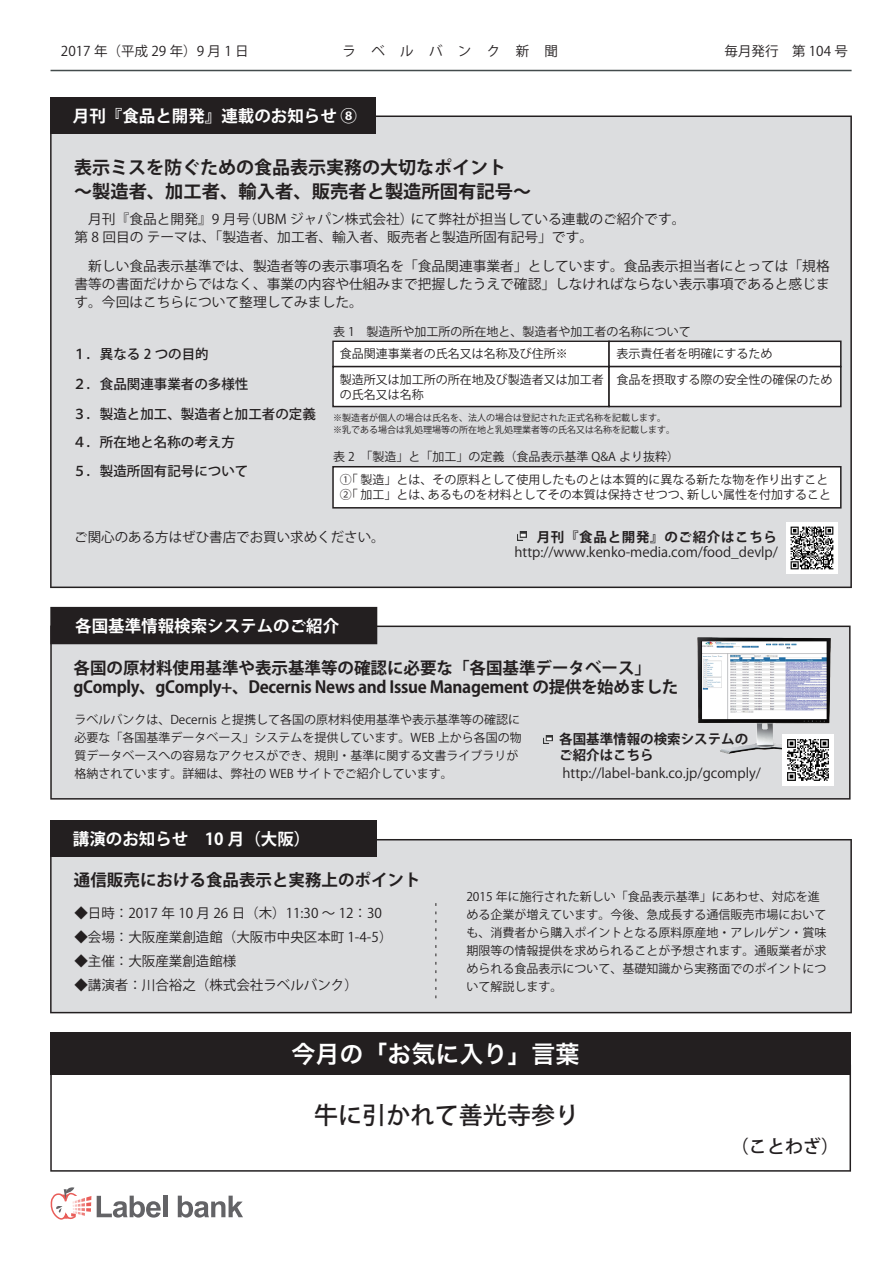
<style>
.page{position:relative;width:893px;height:1263px;background:#fff}
.page>*{position:absolute;margin:0;border:0;box-sizing:border-box;transform-origin:0 0}
.t1{font:24px "Hira Kaku Pro W6";color:#fff}
.t2{font:500 24px "Koz Go Pro";letter-spacing:.005em;color:#231f20}
.t3{font:700 18px/24px "Koz Go Pro";color:#231f20}
.t4{font:500 18px "Koz Go Pro";color:#231f20}
.t5{font:700 16.5px/19.5px "Koz Go Pro";letter-spacing:-.02em;color:#231f20}
.t6{font:700 16.5px "Koz Go Pro";color:#fff}
.t7{font:700 16.5px "Koz Go Pro";color:#231f20}
.t8{font:13.5px/18px "Koz Go Pro";color:#231f20}
.t9{font:500 13.5px/28.5px "Koz Go Pr 6 N";color:#231f20}
.t10{font:13.5px "Koz Go Pr 6 N";color:#231f20}
.t11{font:700 13.5px/16.5px "Koz Go Pro";color:#231f20}
.t12{font:13.5px "Koz Go Pro";letter-spacing:1.14em;color:#231f20}
.t13{font:12px/18px "Koz Go Pro";color:#231f20}
.t14{font:9px/12px "Koz Go Pro";color:#231f20}
.s1{font-weight:700}
</style>
<div class="page">
<hr style="left:51px;top:70px;width:801px;height:1px;background:#434b4c">
<svg style="left:50px;top:1075px;width:801px;height:97px"></svg>
<svg style="left:97px;top:1195px;width:64px;height:22px"></svg>
<hr style="left:163px;top:1195px;width:4px;height:22px;background:#636366">
<svg style="left:178px;top:1195px;width:65px;height:22px"></svg>
<svg style="left:50px;top:1187px;width:41px;height:33px"></svg>
<div style="left:50px;top:1033px;width:801px;height:42px;background:#231f20"></div>
<div style="left:50px;top:626px;width:801px;height:174px;background:#dcdddf"></div>
<div style="left:50px;top:607px;width:327px;height:37px;background:#231f20"></div>
<div style="left:50px;top:116px;width:802px;height:472px;background:#dcdddf"></div>
<div style="left:50px;top:98px;width:326px;height:36px;background:#231f20"></div>
<svg style="left:517px;top:532px;width:10px;height:8px"></svg>
<img style="left:787px;top:522px;width:51px;height:51px">
<div style="left:332px;top:341px;width:278px;height:26px;background:#fff;border:1px solid #231f20"></div>
<div style="left:332px;top:366px;width:278px;height:41px;background:#fff;border:2px solid #231f20"></div>
<div style="left:608px;top:340px;width:234px;height:27px;background:#fff;border:2px solid #231f20"></div>
<div style="left:608px;top:366px;width:234px;height:41px;background:#fff;border:2px solid #231f20"></div>
<div style="left:332px;top:466px;width:510px;height:42px;background:#fff;border:2px solid #231f20"></div>
<div style="left:50px;top:839px;width:802px;height:174px;background:#dcdddf"></div>
<div style="left:50px;top:821px;width:327px;height:36px;background:#231f20"></div>
<svg style="left:436px;top:903px;width:1px;height:98px"></svg>
<img style="left:697px;top:637px;width:133px;height:116px">
<svg style="left:543px;top:735px;width:10px;height:8px"></svg>
<img style="left:782px;top:734px;width:51px;height:51px">
<p class="t8" style="left:61px;top:42px;width:189px">2017 年（平成 29 年）9 月 1 日</p>
<p class="t12" style="left:342px;top:42px;width:217px">ラベルバンク新聞</p>
<p class="t8" style="left:724px;top:42px;width:125px">毎月発行　第 104 号</p>
<p class="t6" style="left:73px;top:105px;width:286px">月刊『食品と開発』連載のお知らせ ⑧</p>
<p class="t3" style="left:74px;top:156px;width:459px">表示ミスを防ぐための食品表示実務の大切なポイント<br>～製造者、加工者、輸入者、販売者と製造所固有記号～</p>
<p class="t8" style="left:75px;top:211px;width:612px">　月刊『食品と開発』9 月号（UBM ジャパン株式会社）にて弊社が担当している連載のご紹介です。第 8 回目の テーマは、「製造者、加工者、輸入者、販売者と製造所固有記号」です。</p>
<p class="t8" style="left:75px;top:257px;width:757px;text-align:justify">　新しい食品表示基準では、製造者等の表示事項名を「食品関連事業者」としています。食品表示担当者にとっては「規格書等の書面だけからではなく、事業の内容や仕組みまで把握したうえで確認」しなければならない表示事項であると感じます。今回はこちらについて整理してみました。</p>
<p class="t9" style="left:73px;top:340px;width:137px">１．異なる 2 つの目的</p>
<p class="t9" style="left:73px;top:370px;width:177px">２．食品関連事業者の多様性</p>
<p class="t9" style="left:73px;top:400px;width:244px">３．製造と加工、製造者と加工者の定義<br>４．所在地と名称の考え方<br>５．製造所固有記号について</p>
<p class="t13" style="left:333px;top:323px;width:359px">表 1　製造所や加工所の所在地と、製造者や加工者の名称について</p>
<p class="t13" style="left:340px;top:341px;width:265px;line-height:26.2px">食品関連事業者の氏名又は名称及び住所※<br>製造所又は加工所の所在地及び製造者又は加工者</p>
<p class="t13" style="left:340px;top:386px;width:85px">の氏名又は名称</p>
<p class="t13" style="left:616px;top:341px;width:217px;line-height:26.2px">表示責任者を明確にするため<br>食品を摂取する際の安全性の確保のため</p>
<p class="t14" style="left:333px;top:412px;width:344px">※製造者が個人の場合は氏名を、法人の場合は登記された正式名称を記載します。※乳である場合は乳処理場等の所在地と乳処理業者等の氏名又は名称を記載します。</p>
<p class="t13" style="left:333px;top:448px;width:348px">表 2　「製造」と「加工」の定義（食品表示基準 Q&amp;A より抜粋）</p>
<p class="t13" style="left:340px;top:473px;width:493px;line-height:15px">①「 製造」とは、その原料として使用したものとは本質的に異なる新たな物を作り出すこと<br>②「 加工」とは、あるものを材料としてその本質は保持させつつ、新しい属性を付加すること</p>
<p class="t10" style="left:61px;top:529px;width:325px">　ご関心のある方はぜひ書店でお買い求めください。</p>
<p class="t6" style="left:75px;top:615px;width:265px">各国基準情報検索システムのご紹介</p>
<p class="t8" style="left:514px;top:529px;width:265px;line-height:15px"><span class="s1">　 月刊『食品と開発』のご紹介はこちら</span>http://www.kenko-media.com/food_devlp/</p>
<p class="t5" style="left:74px;top:659px;width:606px">各国の原材料使用基準や表示基準等の確認に必要な「各国基準データベース」gComply、gComply+、Decernis News and Issue Management の提供を始めました</p>
<p class="t13" style="left:74px;top:711px;width:449px">ラベルバンクは、Decernis と提携して各国の原材料使用基準や表示基準等の確認に必要な「各国基準データベース」システムを提供しています。WEB 上から各国の物質データベースへの容易なアクセスができ、規則・基準に関する文書ライブラリが格納されています。詳細は、弊社の WEB サイトでご紹介しています。</p>
<p class="t11" style="left:559px;top:731px;width:190px">各国基準情報の検索システムのご紹介はこちら</p>
<p class="t8" style="left:562px;top:764px;width:200px">http://label-bank.co.jp/gcomply/</p>
<p class="t6" style="left:73px;top:828px;width:239px">講演のお知らせ　10 月（大阪）</p>
<p class="t7" style="left:74px;top:870px;width:348px">通信販売における食品表示と実務上のポイント</p>
<p class="t8" style="left:74px;top:905px;width:309px">◆日時：2017 年 10 月 26 日（木）11:30 ～ 12：30</p>
<p class="t8" style="left:74px;top:929px;width:320px">◆会場：大阪産業創造館（大阪市中央区本町 1-4-5）</p>
<p class="t8" style="left:74px;top:953px;width:164px">◆主催：大阪産業創造館様</p>
<p class="t8" style="left:74px;top:977px;width:285px">◆講演者：川合裕之（株式会社ラベルバンク）</p>
<p class="t13" style="left:466px;top:888px;width:361px">2015 年に施行された新しい「食品表示基準」にあわせ、対応を進める企業が増えています。今後、急成長する通信販売市場においても、消費者から購入ポイントとなる原料原産地・アレルゲン・賞味期限等の情報提供を求められることが予想されます。通販業者が求められる食品表示について、基礎知識から実務面でのポイントについて解説します。</p>
<p class="t1" style="left:291px;top:1032px;width:289px">今月の「お気に入り」言葉</p>
<p class="t2" style="left:314px;top:1100px;width:267px">牛に引かれて善光寺参り</p>
<p class="t4" style="left:731px;top:1135px;width:110px">（ことわざ）</p>
</div>
